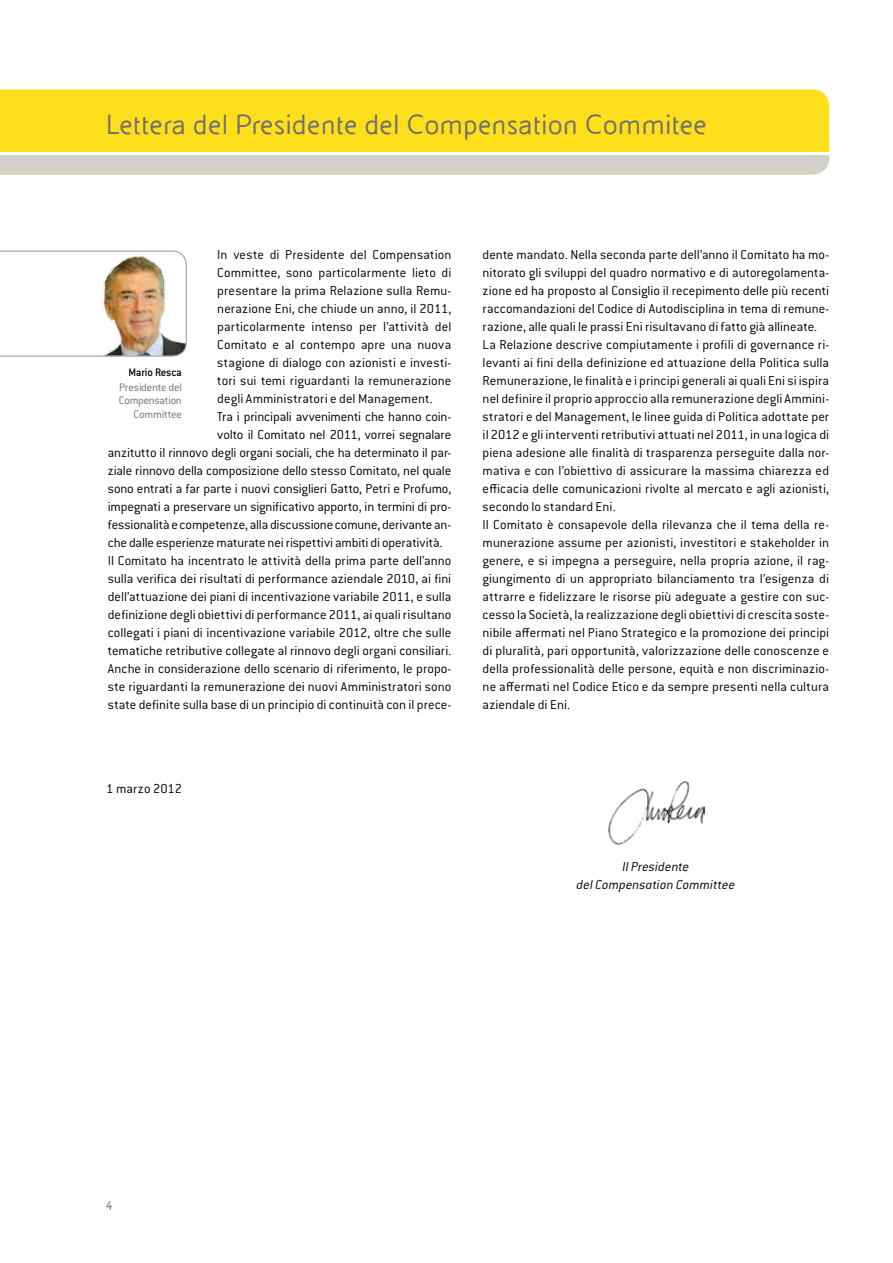
<style>
.page{position:relative;width:893px;height:1263px;background:#fff}
.page>*{position:absolute;margin:0;border:0;box-sizing:border-box;transform-origin:0 0}
.t1{font:30px "Eni Exp Reg";color:#6d6e71}
.t2{font:300 14.25px/18px "Conduit ITC Std";letter-spacing:.005em;color:#000}
.t3{font:italic 300 14.25px/18px "Conduit ITC Std";letter-spacing:.005em;color:#000;text-align:center}
.t4{font:13.5px "Eni Exp Reg";color:#6d6e71}
.t5{font:300 12px/13.5px "Conduit ITC Std";letter-spacing:-.015em;color:#6d6e71;text-align:right}
.t6{font:500 12px "Conduit ITC Std";letter-spacing:-.015em;color:#000}
</style>
<div class="page">
<div style="left:0;top:89px;width:829px;height:63px;background:#ffdf1c"></div>
<div style="left:0;top:155px;width:829px;height:20px;background:#d2d2ca"></div>
<img style="left:0;top:250px;width:187px;height:107px">
<img style="left:608px;top:781px;width:96px;height:63px">
<h1 class="t1" style="left:106px;top:110px;width:603px">Lettera del Presidente del Compensation Commitee</h1>
<p class="t2" style="left:217px;top:245px;width:236px">In veste di Presidente del Compensation</p>
<p class="t2" style="left:217px;top:263px;width:235px">Committee, sono particolarmente lieto di</p>
<p class="t2" style="left:217px;top:281px;width:235px">presentare la prima Relazione sulla Remu-</p>
<p class="t2" style="left:217px;top:299px;width:236px">nerazione Eni, che chiude un anno, il 2011,</p>
<p class="t2" style="left:217px;top:317px;width:235px">particolarmente intenso per l’attività del</p>
<p class="t2" style="left:217px;top:335px;width:235px">Comitato e al contempo apre una nuova</p>
<p class="t2" style="left:217px;top:353px;width:235px">stagione di dialogo con azionisti e investi-</p>
<p class="t2" style="left:217px;top:371px;width:235px">tori sui temi riguardanti la remunerazione</p>
<p class="t2" style="left:217px;top:389px;width:217px">degli Amministratori e del Management.</p>
<p class="t2" style="left:217px;top:407px;width:235px">Tra i principali avvenimenti che hanno coin-</p>
<p class="t2" style="left:217px;top:425px;width:235px">volto il Comitato nel 2011, vorrei segnalare</p>
<p class="t2" style="left:108px;top:443px;width:345px">anzitutto il rinnovo degli organi sociali, che ha determinato il par-</p>
<p class="t2" style="left:108px;top:461px;width:345px">ziale rinnovo della composizione dello stesso Comitato, nel quale</p>
<p class="t2" style="left:108px;top:479px;width:345px">sono entrati a far parte i nuovi consiglieri Gatto, Petri e Profumo,</p>
<p class="t2" style="left:108px;top:497px;width:345px">impegnati a preservare un significativo apporto, in termini di pro-</p>
<p class="t2" style="left:108px;top:515px;width:345px">fessionalità e competenze, alla discussione comune, derivante an-</p>
<p class="t2" style="left:108px;top:533px;width:336px">che dalle esperienze maturate nei rispettivi ambiti di operatività.</p>
<p class="t2" style="left:108px;top:551px;width:345px">Il Comitato ha incentrato le attività della prima parte dell’anno</p>
<p class="t2" style="left:108px;top:569px;width:345px">sulla verifica dei risultati di performance aziendale 2010, ai fini</p>
<p class="t2" style="left:108px;top:587px;width:345px">dell’attuazione dei piani di incentivazione variabile 2011, e sulla</p>
<p class="t2" style="left:108px;top:605px;width:345px">definizione degli obiettivi di performance 2011, ai quali risultano</p>
<p class="t2" style="left:108px;top:623px;width:345px">collegati i piani di incentivazione variabile 2012, oltre che sulle</p>
<p class="t2" style="left:108px;top:641px;width:345px">tematiche retributive collegate al rinnovo degli organi consiliari.</p>
<p class="t2" style="left:108px;top:659px;width:345px">Anche in considerazione dello scenario di riferimento, le propo-</p>
<p class="t2" style="left:108px;top:677px;width:345px">ste riguardanti la remunerazione dei nuovi Amministratori sono</p>
<p class="t2" style="left:108px;top:695px;width:345px">state definite sulla base di un principio di continuità con il prece-</p>
<p class="t6" style="left:129px;top:365px;width:55px">Mario Resca</p>
<p class="t5" style="left:119px;top:380px;width:64px">Presidente del<br>Compensation<br>Committee</p>
<p class="t2" style="left:106px;top:779px;width:77px">1 marzo 2012</p>
<p class="t2" style="left:483px;top:245px;width:348px">dente mandato. Nella seconda parte dell’anno il Comitato ha mo&shy;nitorato gli sviluppi del quadro normativo e di autoregolamenta&shy;zione ed ha proposto al Consiglio il recepimento delle più recenti raccomandazioni del Codice di Autodisciplina in tema di remune&shy;razione, alle quali le prassi Eni risultavano di fatto già allineate.<br>La Relazione descrive compiutamente i profili di governance ri&shy;levanti ai fini della definizione ed attuazione della Politica sulla Remunerazione, le finalità e i principi generali ai quali Eni si ispira nel definire il proprio approccio alla remunerazione degli Ammini&shy;stratori e del Management, le linee guida di Politica adottate per il 2012 e gli interventi retributivi attuati nel 2011, in una logica di piena adesione alle finalità di trasparenza perseguite dalla nor&shy;mativa e con l’obiettivo di assicurare la massima chiarezza ed efficacia delle comunicazioni rivolte al mercato e agli azionisti, secondo lo standard Eni.<br>Il Comitato è consapevole della rilevanza che il tema della re&shy;munerazione assume per azionisti, investitori e stakeholder in genere, e si impegna a perseguire, nella propria azione, il rag&shy;giungimento di un appropriato bilanciamento tra l’esigenza di attrarre e fidelizzare le risorse più adeguate a gestire con suc&shy;cesso la Società, la realizzazione degli obiettivi di crescita soste&shy;nibile affermati nel Piano Strategico e la promozione dei principi di pluralità, pari opportunità, valorizzazione delle conoscenze e della professionalità delle persone, equità e non discriminazio&shy;ne affermati nel Codice Etico e da sempre presenti nella cultura aziendale di Eni.</p>
<p class="t3" style="left:577px;top:857px;width:160px">Il Presidente<br>del Compensation Committee</p>
<p class="t4" style="left:106px;top:1199px;width:8px">4</p>
</div>
